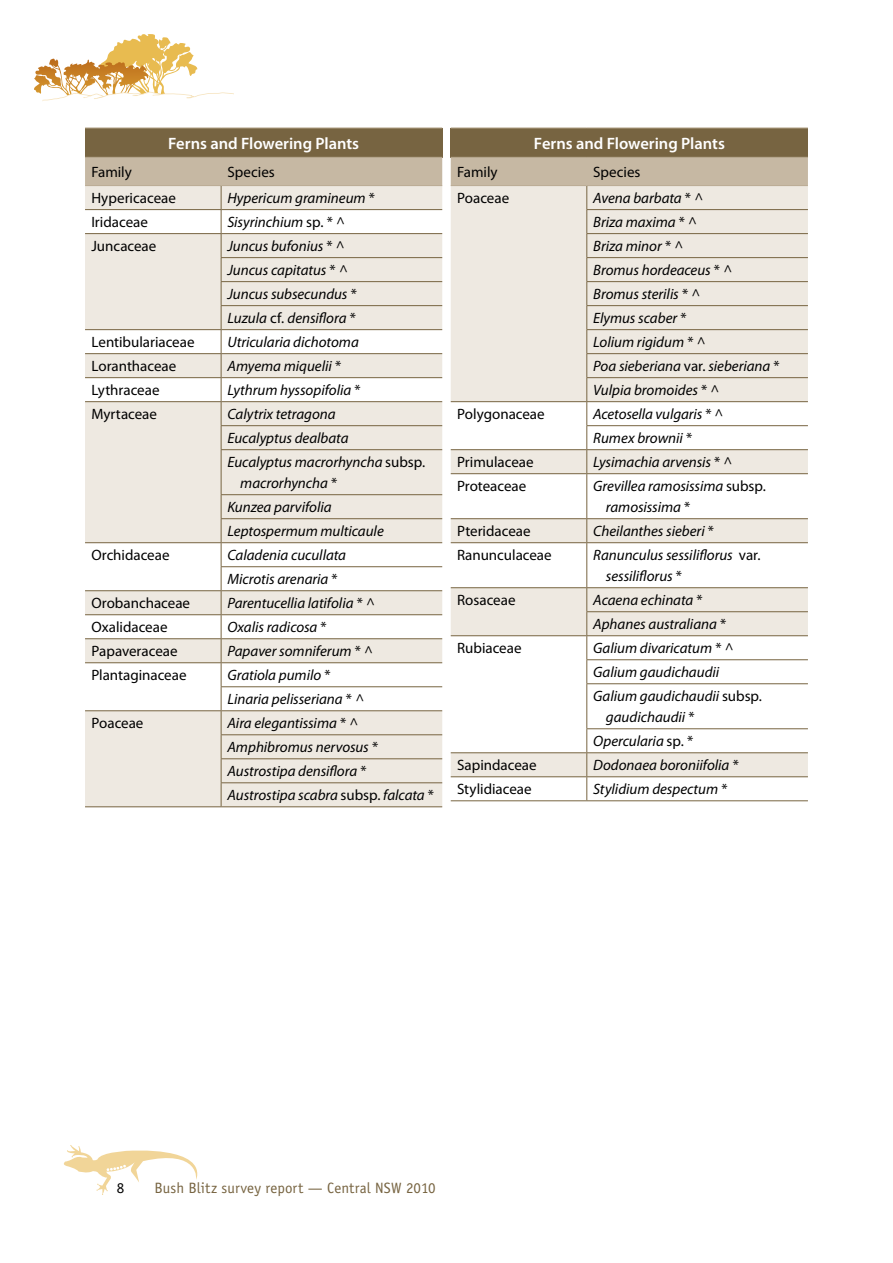
<style>
.page{position:relative;width:893px;height:1263px;background:#fff}
.page>*{position:absolute;margin:0;border:0;box-sizing:border-box;transform-origin:0 0}
.t1{font:600 16.5px "Myriad Pro";letter-spacing:-.005em;color:#fff}
.t2{font:italic 15px/24px "Myriad Pro";letter-spacing:-.005em;color:#000}
.t3{font:15px "Myriad Pro";color:#000}
.t4{font:15px "Officina Sans";letter-spacing:.005em;color:#776441}
.t5{font:15px "Officina Sans";color:#000}
.s1{font-style:normal}
</style>
<div class="page">
<svg style="left:34px;top:34px;width:200px;height:67px"></svg>
<div style="left:85px;top:128px;width:357px;height:29px;background:#776441"></div>
<svg style="left:85px;top:449px;width:357px;height:357px;fill:#eee9e1"></svg>
<hr style="left:85px;top:128px;width:136px;height:1px;background:#b8a990">
<hr style="left:221px;top:128px;width:221px;height:1px;background:#b8a990">
<hr style="left:85px;top:542px;width:136px;height:1px;background:#776441">
<hr style="left:85px;top:590px;width:136px;height:1px;background:#776441">
<hr style="left:85px;top:614px;width:136px;height:1px;background:#776441">
<hr style="left:85px;top:638px;width:136px;height:1px;background:#776441">
<hr style="left:85px;top:662px;width:136px;height:1px;background:#776441">
<hr style="left:85px;top:710px;width:136px;height:1px;background:#776441">
<hr style="left:85px;top:806px;width:136px;height:1px;background:#776441">
<svg style="left:85px;top:157px;width:357px;height:292px"></svg>
<hr style="left:221px;top:449px;width:221px;height:1px;background:#776441">
<hr style="left:221px;top:450px;width:1px;height:44px;background:#776441">
<hr style="left:221px;top:494px;width:221px;height:1px;background:#776441">
<hr style="left:221px;top:518px;width:221px;height:1px;background:#776441">
<hr style="left:221px;top:542px;width:221px;height:1px;background:#776441">
<hr style="left:221px;top:566px;width:221px;height:1px;background:#776441">
<hr style="left:221px;top:590px;width:221px;height:1px;background:#776441">
<hr style="left:221px;top:614px;width:221px;height:1px;background:#776441">
<hr style="left:221px;top:638px;width:221px;height:1px;background:#776441">
<hr style="left:221px;top:662px;width:221px;height:1px;background:#776441">
<hr style="left:221px;top:686px;width:221px;height:1px;background:#776441">
<hr style="left:221px;top:710px;width:221px;height:1px;background:#776441">
<hr style="left:221px;top:734px;width:221px;height:1px;background:#776441">
<hr style="left:221px;top:758px;width:221px;height:1px;background:#776441">
<hr style="left:221px;top:782px;width:221px;height:1px;background:#776441">
<svg style="left:221px;top:495px;width:1px;height:311px"></svg>
<hr style="left:221px;top:806px;width:221px;height:1px;background:#776441">
<div style="left:451px;top:128px;width:357px;height:29px;background:#776441"></div>
<svg style="left:451px;top:474px;width:357px;height:302px"></svg>
<hr style="left:451px;top:800px;width:136px;height:1px;background:#776441">
<hr style="left:451px;top:128px;width:136px;height:1px;background:#b8a990">
<hr style="left:587px;top:128px;width:221px;height:1px;background:#b8a990">
<hr style="left:451px;top:473px;width:136px;height:1px;background:#776441">
<hr style="left:451px;top:518px;width:136px;height:1px;background:#776441">
<hr style="left:451px;top:542px;width:136px;height:1px;background:#776441">
<hr style="left:451px;top:587px;width:136px;height:1px;background:#776441">
<hr style="left:451px;top:635px;width:136px;height:1px;background:#776441">
<hr style="left:451px;top:752px;width:136px;height:1px;background:#776441">
<hr style="left:451px;top:776px;width:136px;height:1px;background:#776441">
<svg style="left:451px;top:157px;width:357px;height:316px;background:#e9e4db"></svg>
<hr style="left:587px;top:473px;width:221px;height:1px;background:#776441">
<hr style="left:586px;top:474px;width:1px;height:44px;background:#776441">
<hr style="left:587px;top:518px;width:221px;height:1px;background:#776441">
<svg style="left:586px;top:519px;width:1px;height:23px"></svg>
<hr style="left:587px;top:542px;width:221px;height:1px;background:#776441">
<hr style="left:586px;top:543px;width:1px;height:44px;background:#776441">
<hr style="left:587px;top:587px;width:221px;height:1px;background:#776441">
<hr style="left:586px;top:611px;width:222px;height:1px;background:#776441">
<hr style="left:587px;top:635px;width:221px;height:1px;background:#776441">
<hr style="left:586px;top:659px;width:222px;height:1px;background:#776441">
<svg style="left:586px;top:588px;width:1px;height:95px"></svg>
<hr style="left:586px;top:683px;width:222px;height:1px;background:#776441">
<hr style="left:586px;top:684px;width:1px;height:44px;background:#776441">
<hr style="left:586px;top:728px;width:222px;height:1px;background:#776441">
<hr style="left:587px;top:752px;width:221px;height:1px;background:#776441">
<hr style="left:587px;top:776px;width:221px;height:1px;background:#776441">
<svg style="left:586px;top:729px;width:1px;height:71px"></svg>
<hr style="left:587px;top:800px;width:221px;height:1px;background:#776441">
<svg style="left:63px;top:1145px;width:135px;height:50px"></svg>
<p class="t1" style="left:168px;top:133px;width:193px">Ferns and Flowering Plants</p>
<p class="t3" style="left:91px;top:163px;width:42px">Family</p>
<p class="t3" style="left:227px;top:163px;width:49px">Species</p>
<p class="t3" style="left:91px;top:189px;width:86px">Hypericaceae</p>
<p class="t2" style="left:227px;top:186px;width:149px">Hypericum gramineum <span class="s1">*</span></p>
<p class="t3" style="left:91px;top:213px;width:58px">Iridaceae</p>
<p class="t2" style="left:227px;top:210px;width:119px">Sisyrinchium <span class="s1">sp. * ^</span></p>
<p class="t3" style="left:91px;top:237px;width:66px">Juncaceae</p>
<p class="t2" style="left:227px;top:234px;width:131px">Juncus bufonius <span class="s1">* ^<br></span>Juncus capitatus <span class="s1">* ^<br></span>Juncus subsecundus <span class="s1">*<br></span>Luzula <span class="s1">cf.</span> densiflora <span class="s1">*</span></p>
<p class="t3" style="left:91px;top:333px;width:105px">Lentibulariaceae</p>
<p class="t2" style="left:227px;top:330px;width:133px">Utricularia dichotoma</p>
<p class="t3" style="left:91px;top:357px;width:86px">Loranthaceae</p>
<p class="t2" style="left:227px;top:354px;width:115px">Amyema miquelii <span class="s1">*</span></p>
<p class="t3" style="left:91px;top:381px;width:70px">Lythraceae</p>
<p class="t2" style="left:227px;top:378px;width:135px">Lythrum hyssopifolia <span class="s1">*</span></p>
<p class="t3" style="left:91px;top:405px;width:67px">Myrtaceae</p>
<p class="t2" style="left:227px;top:402px;width:199px">Calytrix tetragona<br>Eucalyptus dealbata<br>Eucalyptus macrorhyncha <span class="s1">subsp.</span></p>
<p class="t2" style="left:227px;top:471px;width:158px;text-indent:13px">macrorhyncha <span class="s1">*<br></span>Kunzea parvifolia<br>Leptospermum multicaule</p>
<p class="t3" style="left:91px;top:546px;width:80px">Orchidaceae</p>
<p class="t2" style="left:227px;top:543px;width:120px">Caladenia cucullata<br>Microtis arenaria <span class="s1">*</span></p>
<p class="t3" style="left:91px;top:594px;width:100px">Orobanchaceae</p>
<p class="t2" style="left:227px;top:591px;width:149px">Parentucellia latifolia <span class="s1">* ^</span></p>
<p class="t3" style="left:91px;top:618px;width:78px">Oxalidaceae</p>
<p class="t2" style="left:227px;top:615px;width:101px">Oxalis radicosa <span class="s1">*</span></p>
<p class="t3" style="left:91px;top:642px;width:88px">Papaveraceae</p>
<p class="t2" style="left:227px;top:639px;width:147px">Papaver somniferum <span class="s1">* ^</span></p>
<p class="t3" style="left:91px;top:666px;width:97px">Plantaginaceae</p>
<p class="t2" style="left:227px;top:663px;width:138px">Gratiola pumilo <span class="s1">*<br></span>Linaria pelisseriana <span class="s1">* ^</span></p>
<p class="t3" style="left:91px;top:714px;width:54px">Poaceae</p>
<p class="t2" style="left:227px;top:711px;width:208px">Aira elegantissima <span class="s1">* ^<br></span>Amphibromus nervosus <span class="s1">*<br></span>Austrostipa densiflora <span class="s1">*<br></span>Austrostipa scabra <span class="s1">subsp.</span> falcata <span class="s1">*</span></p>
<p class="t1" style="left:534px;top:133px;width:193px">Ferns and Flowering Plants</p>
<p class="t3" style="left:457px;top:163px;width:42px">Family</p>
<p class="t3" style="left:593px;top:163px;width:49px">Species</p>
<p class="t3" style="left:457px;top:189px;width:54px">Poaceae</p>
<p class="t2" style="left:593px;top:186px;width:188px">Avena barbata <span class="s1">* ^<br></span>Briza maxima <span class="s1">* ^<br></span>Briza minor <span class="s1">* ^<br></span>Bromus hordeaceus <span class="s1">* ^<br></span>Bromus sterilis <span class="s1">* ^<br></span>Elymus scaber <span class="s1">*<br></span>Lolium rigidum <span class="s1">* ^<br></span>Poa sieberiana <span class="s1">var.</span> sieberiana <span class="s1">*<br></span>Vulpia bromoides <span class="s1">* ^</span></p>
<p class="t3" style="left:457px;top:405px;width:89px">Polygonaceae</p>
<p class="t2" style="left:593px;top:402px;width:132px">Acetosella vulgaris <span class="s1">* ^<br></span>Rumex brownii <span class="s1">*</span></p>
<p class="t3" style="left:457px;top:453px;width:78px">Primulaceae</p>
<p class="t2" style="left:593px;top:450px;width:141px">Lysimachia arvensis <span class="s1">* ^</span></p>
<p class="t3" style="left:457px;top:477px;width:71px">Proteaceae</p>
<p class="t2" style="left:606px;top:475px;width:162px;line-height:21px;text-indent:-13px">Grevillea ramosissima <span class="s1">subsp. </span>ramosissima <span class="s1">*</span></p>
<p class="t3" style="left:457px;top:522px;width:75px">Pteridaceae</p>
<p class="t2" style="left:593px;top:519px;width:122px">Cheilanthes sieberi <span class="s1">*</span></p>
<p class="t3" style="left:457px;top:546px;width:96px">Ranunculaceae</p>
<p class="t2" style="left:606px;top:544px;width:156px;line-height:21px;text-indent:-13px">Ranunculus sessiliflorus <span class="s1">var. </span>sessiliflorus <span class="s1">*</span></p>
<p class="t3" style="left:457px;top:591px;width:60px">Rosaceae</p>
<p class="t2" style="left:593px;top:588px;width:135px">Acaena echinata <span class="s1">*<br></span>Aphanes australiana <span class="s1">*</span></p>
<p class="t3" style="left:457px;top:639px;width:66px">Rubiaceae</p>
<p class="t2" style="left:593px;top:636px;width:170px">Galium divaricatum <span class="s1">* ^<br></span>Galium gaudichaudii<br>Galium gaudichaudii <span class="s1">subsp.</span></p>
<p class="t2" style="left:593px;top:705px;width:103px;text-align:right">gaudichaudii <span class="s1">*<br></span>Opercularia <span class="s1">sp. *</span></p>
<p class="t3" style="left:457px;top:756px;width:81px">Sapindaceae</p>
<p class="t2" style="left:593px;top:753px;width:147px">Dodonaea boroniifolia <span class="s1">*</span></p>
<p class="t3" style="left:457px;top:780px;width:76px">Stylidiaceae</p>
<p class="t2" style="left:593px;top:777px;width:136px">Stylidium despectum <span class="s1">*</span></p>
<p class="t5" style="left:117px;top:1179px;width:9px">8</p>
<p class="t4" style="left:154px;top:1179px;width:283px">Bush Blitz survey report — Central NSW 2010</p>
</div>
